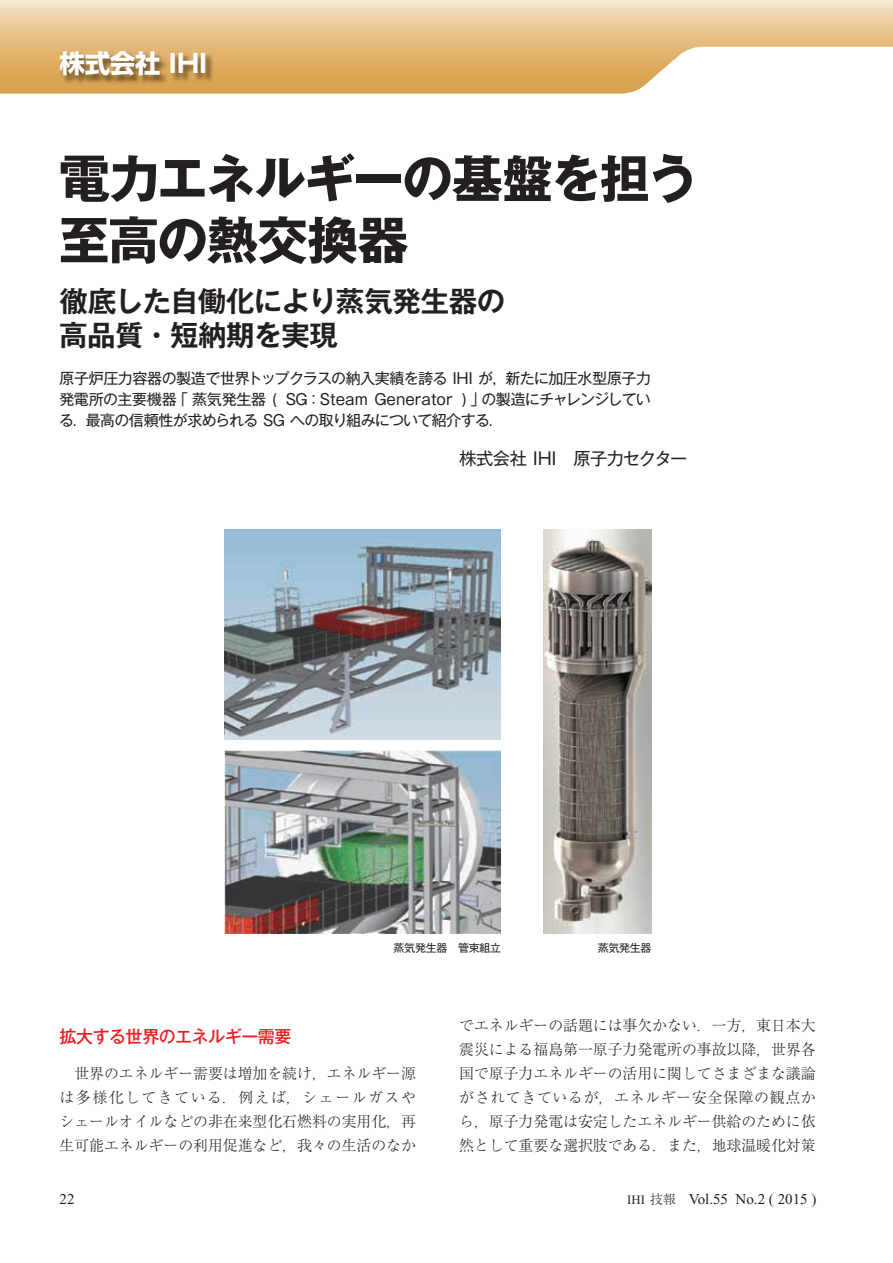
<style>
.page{position:relative;width:893px;height:1263px;background:#fff}
.page>*{position:absolute;margin:0;border:0;box-sizing:border-box;transform-origin:0 0}
.t1{font:700 51px/61.5px "Gothic MB101 Pro";letter-spacing:-.035em;color:#231f20}
.t2{font:700 28.5px/34.5px "Gothic MB101 Pro De";letter-spacing:-.02em;color:#231f20}
.t3{font:700 25.5px "Shin Go Pro";letter-spacing:-.005em;color:#fff}
.t4{font:17.25px "Gothic MB101 Pro";letter-spacing:-.035em;color:#231f20}
.t5{font:500 17.25px "Gothic MB101 Pro";letter-spacing:-.03em;color:#ee1d23}
.t6{font:300 15px/24px "Ryumin Pro";color:#231f20;text-align:justify}
.t7{font:15px/21px "Gothic MB101 Pro";letter-spacing:-.045em;color:#231f20;text-align:justify}
.t8{font:15px "Times New Roman";color:#231f20}
.t9{font:10.95px "Gothic MB101 Pro";letter-spacing:-.025em;color:#231f20}
.s1{font-size:12.75px}
.s2{font-family:"Ryumin Pro";font-weight:300;font-size:12.75px}
</style>
<div class="page">
<svg style="left:0;top:0;width:893px;height:94px;background:#eac998"></svg>
<img style="left:60px;top:51px;width:154px;height:33px">
<img style="left:225px;top:529px;width:276px;height:211px">
<img style="left:225px;top:751px;width:276px;height:182px">
<img style="left:543px;top:529px;width:108px;height:404px">
<h3 class="t3" style="left:59px;top:44px;width:149px">株式会社 IHI</h3>
<h1 class="t1" style="left:59px;top:142px;width:641px">電力エネルギーの基盤を担う至高の熱交換器</h1>
<h2 class="t2" style="left:59px;top:280px;width:448px">徹底した自働化により蒸気発生器の高品質・短納期を実現</h2>
<p class="t7" style="left:59px;top:366px;width:594px">原子炉圧力容器の製造で世界トップクラスの納入実績を誇る IHI が，新たに加圧水型原子力発電所の主要機器「蒸気発生器 ( SG：Steam Generator ) 」の製造にチャレンジしている．最高の信頼性が求められる SG への取り組みについて紹介する．</p>
<p class="t4" style="left:459px;top:444px;width:230px">株式会社 IHI　原子力セクター</p>
<p class="t9" style="left:394px;top:938px;width:109px">蒸気発生器　管束組立</p>
<p class="t9" style="left:598px;top:938px;width:55px">蒸気発生器</p>
<p class="t5" style="left:59px;top:1022px;width:234px">拡大する世界のエネルギー需要</p>
<p class="t6" style="left:60px;top:1060px;width:358px;text-indent:15px">世界のエネルギー需要は増加を続け，エネルギー源は多様化してきている．例えば，シェールガスやシェールオイルなどの非在来型化石燃料の実用化，再生可能エネルギーの利用促進など，我々の生活のなか</p>
<p class="t6" style="left:459px;top:1012px;width:358px">でエネルギーの話題には事欠かない．一方，東日本大震災による福島第一原子力発電所の事故以降，世界各国で原子力エネルギーの活用に関してさまざまな議論がされてきているが，エネルギー安全保障の観点から，原子力発電は安定したエネルギー供給のために依然として重要な選択肢である．また，地球温暖化対策</p>
<p class="t8" style="left:60px;top:1191px;width:16px">22</p>
<p class="t8" style="left:627px;top:1191px;width:191px"><span class="s1">IHI</span> <span class="s2">技報　</span>Vol.55 No.2 ( 2015 )</p>
</div>
